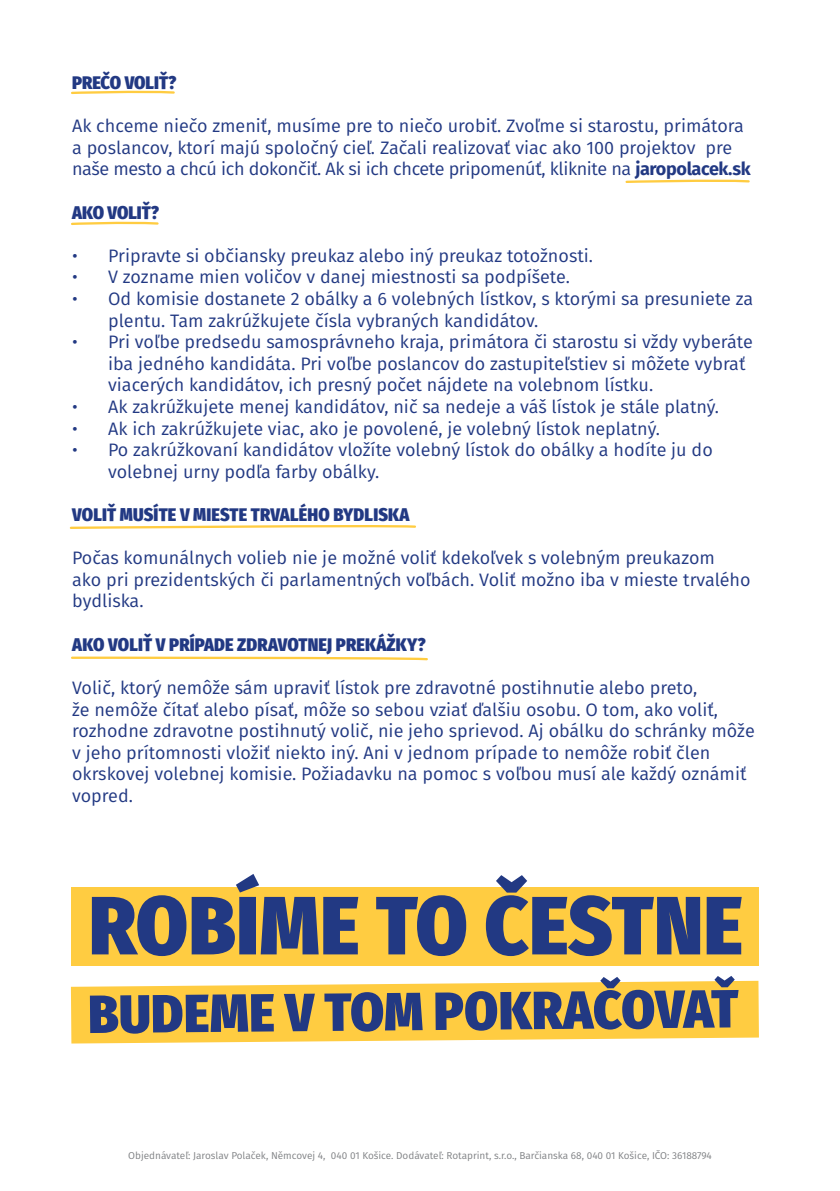
<style>
.page{position:relative;width:840px;height:1191px;background:#fff}
.page>*{position:absolute;margin:0;border:0;box-sizing:border-box;transform-origin:0 0}
.t1{font:900 82.6px "Fira Sans Condensed";letter-spacing:.01em;color:#223983}
.t2{font:900 53.8px "Fira Sans Condensed";color:#223983}
.t3{font:18px/21.6px "Fira Sans";color:#223983}
.t4{font:900 18px "Fira Sans Condensed";letter-spacing:.01em;color:#223983}
.t5{font:10px "Fira Sans";color:#808285}
.s1{font-weight:700}
</style>
<div class="page">
<svg style="left:71px;top:90px;width:104px;height:5px"></svg>
<svg style="left:625px;top:179px;width:125px;height:4px"></svg>
<svg style="left:71px;top:221px;width:88px;height:4px"></svg>
<svg style="left:69px;top:525px;width:347px;height:4px"></svg>
<svg style="left:71px;top:656px;width:357px;height:5px"></svg>
<div style="left:71px;top:887px;width:687px;height:79px;background:#ffcc41"></div>
<svg style="left:71px;top:980px;width:687px;height:63px;background:#ffd153"></svg>
<p class="t4" style="left:72px;top:67px;width:106px">PREČO VOLIŤ?</p>
<p class="t3" style="left:72px;top:115px;width:679px">Ak chceme niečo zmeniť, musíme pre to niečo urobiť. Zvoľme si starostu, primátora a poslancov, ktorí majú spoločný cieľ. Začali realizovať viac ako 100 projektov pre naše mesto a chcú ich dokončiť. Ak si ich chcete pripomenúť, kliknite na <span class="s1">jaropolacek.sk</span></p>
<p class="t4" style="left:72px;top:196px;width:88px">AKO VOLIŤ?</p>
<p class="t3" style="left:72px;top:244px;width:522px">• Pripravte si občiansky preukaz alebo iný preukaz totožnosti.</p>
<p class="t3" style="left:72px;top:266px;width:499px">• V zozname mien voličov v danej miestnosti sa podpíšete.</p>
<p class="t3" style="left:108px;top:287px;width:646px;text-indent:-36px">• Od komisie dostanete 2 obálky a 6 volebných lístkov, s ktorými sa presuniete za plentu. Tam zakrúžkujete čísla vybraných kandidátov.</p>
<p class="t3" style="left:108px;top:331px;width:645px;text-indent:-36px">• Pri voľbe predsedu samosprávneho kraja, primátora či starostu si vždy vyberáte iba jedného kandidáta. Pri voľbe poslancov do zastupiteľstiev si môžete vybrať viacerých kandidátov, ich presný počet nájdete na volebnom lístku.</p>
<p class="t3" style="left:72px;top:395px;width:648px">• Ak zakrúžkujete menej kandidátov, nič sa nedeje a váš lístok je stále platný.</p>
<p class="t3" style="left:72px;top:417px;width:589px">• Ak ich zakrúžkujete viac, ako je povolené, je volebný lístok neplatný.</p>
<p class="t3" style="left:108px;top:439px;width:606px;text-indent:-36px">• Po zakrúžkovaní kandidátov vložíte volebný lístok do obálky a hodíte ju do volebnej urny podľa farby obálky.</p>
<p class="t4" style="left:72px;top:499px;width:338px">VOLIŤ MUSÍTE V MIESTE TRVALÉHO BYDLISKA</p>
<p class="t3" style="left:72px;top:547px;width:679px">Počas komunálnych volieb nie je možné voliť kdekoľvek s volebným preukazom<br>ako pri prezidentských či parlamentných voľbách. Voliť možno iba v mieste trvalého bydliska.</p>
<p class="t4" style="left:72px;top:628px;width:355px">AKO VOLIŤ V PRÍPADE ZDRAVOTNEJ PREKÁŽKY?</p>
<p class="t3" style="left:72px;top:676px;width:683px">Volič, ktorý nemôže sám upraviť lístok pre zdravotné postihnutie alebo preto,<br>že nemôže čítať alebo písať, môže so sebou vziať ďalšiu osobu. O tom, ako voliť, rozhodne zdravotne postihnutý volič, nie jeho sprievod. Aj obálku do schránky môže v jeho prítomnosti vložiť niekto iný. Ani v jednom prípade to nemôže robiť člen okrskovej volebnej komisie. Požiadavku na pomoc s voľbou musí ale každý oznámiť vopred.</p>
<h1 class="t1" style="left:89px;top:852px;width:654px">ROBÍME TO ČESTNE</h1>
<h2 class="t2" style="left:87px;top:969px;width:651px;rotate:-1deg">BUDEME V TOM POKRAČOVAŤ</h2>
<p class="t5" style="left:128px;top:1148px;width:585px">Objednávateľ: Jaroslav Polaček, Němcovej 4, 040 01 Košice. Dodávateľ: Rotaprint, s.r.o., Barčianska 68, 040 01 Košice, IČO: 36188794</p>
</div>
